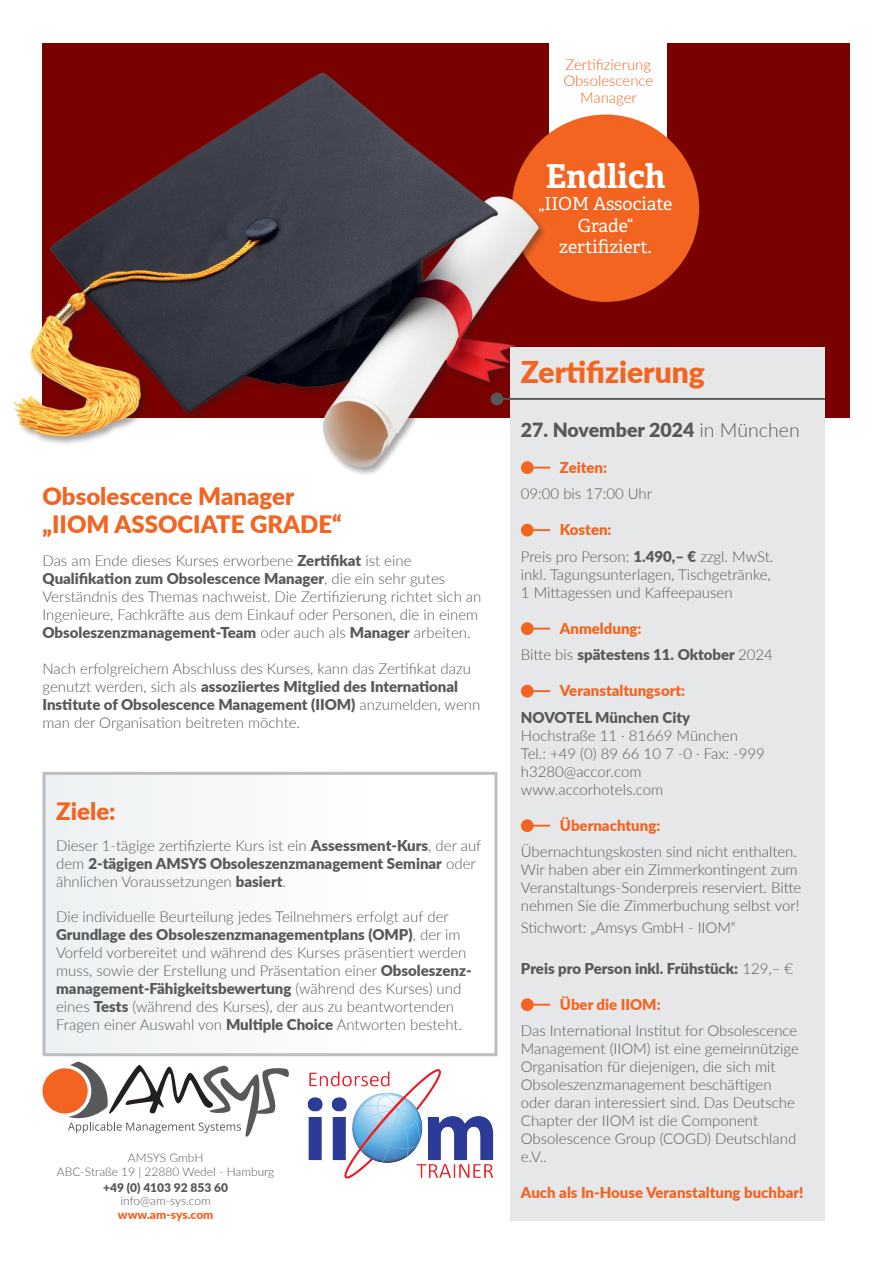
<style>
.page{position:relative;width:893px;height:1263px;background:#fff}
.page>*{position:absolute;margin:0;border:0;box-sizing:border-box;transform-origin:0 0}
.t1{font:700 33px "Adelle";color:#fff}
.t2{font:900 30px "Lato";color:#f36421}
.fliesstext_ohne_abstand_nach{font:900 24px "Lato";color:#f36421}
.t3{font:900 19.5px "Lato";color:#57585a}
.t4{font:18px/21.6px "Adelle";color:#fff;text-align:center}
.fliesstext_ohne_abstand_nach-2{font:300 15px/18px "Lato";color:#57585a}
.fliesstext_ohne_abstand_nach-3{font:900 15px "Lato";color:#f36421}
.t5{font:900 15px "Lato";color:#57585a}
.t6{font:300 15px/16.5px "Lato";color:#f36421;text-align:center}
.fliesstext{font:300 12px/14.2px "Lato";color:#57585a}
.fliesstext-2{font:900 12px "Lato";color:#57585a}
.s1{font-weight:900}
.s2{font-weight:900;color:#f36421}
.s3{font-weight:300}
</style>
<div class="page">
<div style="left:42px;top:43px;width:808px;height:374px;background:#790100"></div>
<div style="left:550px;top:43px;width:117px;height:116px;background:#fff"></div>
<div style="left:512px;top:115px;width:187px;height:187px;background:#f36421;border-radius:50%"></div>
<img style="left:13px;top:47px;width:550px;height:428px">
<div style="left:43px;top:1068px;width:45px;height:45px;background:#f36421;border-radius:50%"></div>
<svg style="left:68px;top:1061px;width:221px;height:75px"></svg>
<div style="left:510px;top:347px;width:315px;height:873px;background:#e6e7e9"></div>
<div style="left:521px;top:461px;width:13px;height:13px;background:#f36421;border-radius:50%"></div>
<svg style="left:534px;top:467px;width:16px;height:1px"></svg>
<div style="left:521px;top:524px;width:13px;height:12px;background:#f36421;border-radius:50%"></div>
<svg style="left:533px;top:529px;width:17px;height:2px"></svg>
<div style="left:521px;top:622px;width:13px;height:13px;background:#f36421;border-radius:50%"></div>
<svg style="left:533px;top:628px;width:17px;height:2px"></svg>
<div style="left:521px;top:685px;width:13px;height:12px;background:#f36421;border-radius:50%"></div>
<svg style="left:533px;top:690px;width:17px;height:2px"></svg>
<div style="left:521px;top:819px;width:13px;height:13px;background:#f36421;border-radius:50%"></div>
<svg style="left:533px;top:825px;width:17px;height:2px"></svg>
<div style="left:521px;top:998px;width:13px;height:13px;background:#f36421;border-radius:50%"></div>
<svg style="left:533px;top:1004px;width:17px;height:2px"></svg>
<div style="left:491px;top:392px;width:12px;height:13px;background:#57585a;border-radius:50%"></div>
<svg style="left:503px;top:398px;width:322px;height:2px"></svg>
<svg style="left:42px;top:771px;width:456px;height:286px"></svg>
<img style="left:307px;top:1069px;width:187px;height:110px">
<p class="t6" style="left:565px;top:55px;width:87px">Zertifizierung</p>
<p class="t6" style="left:563px;top:72px;width:91px">Obsolescence<br>Manager</p>
<p class="t1" style="left:546px;top:156px;width:121px">Endlich</p>
<p class="t4" style="left:539px;top:193px;width:135px">„IIOM Associate<br>Grade“ zertifiziert.</p>
<p class="fliesstext_ohne_abstand_nach" style="left:43px;top:478px;width:253px">Obsolescence Manager</p>
<p class="fliesstext_ohne_abstand_nach" style="left:43px;top:506px;width:301px">„IIOM ASSOCIATE GRADE“</p>
<p class="fliesstext_ohne_abstand_nach-2" style="left:43px;top:551px;width:440px">Das am Ende dieses Kurses erworbene <span class="s1">Zertifikat</span> ist eine <span class="s1">Qualifikation zum Obsolescence Manager</span>, die ein sehr gutes Verständnis des Themas nachweist. Die Zertifizierung richtet sich an Ingenieure, Fachkräfte aus dem Einkauf oder Personen, die in einem <span class="s1">Obsoleszenzmanagement-Team</span> oder auch als <span class="s1">Manager</span> arbeiten.</p>
<p class="fliesstext_ohne_abstand_nach-2" style="left:43px;top:659px;width:439px">Nach erfolgreichem Abschluss des Kurses, kann das Zertifikat dazu genutzt werden, sich als <span class="s1">assoziiertes Mitglied des International Institute of Obsolescence Management (IIOM)</span> anzumelden, wenn man der Organisation beitreten möchte.</p>
<p class="fliesstext_ohne_abstand_nach" style="left:56px;top:793px;width:61px">Ziele:</p>
<p class="fliesstext_ohne_abstand_nach-2" style="left:56px;top:836px;width:427px">Dieser 1-tägige zertifizierte Kurs ist ein <span class="s1">Assessment-Kurs</span>, der auf dem <span class="s1">2-tägigen AMSYS Obsoleszenzmanagement Seminar</span> oder ähnlichen Voraussetzungen <span class="s1">basiert</span>.</p>
<p class="fliesstext_ohne_abstand_nach-2" style="left:56px;top:907px;width:417px">Die individuelle Beurteilung jedes Teilnehmers erfolgt auf der <span class="s1">Grundlage des Obsoleszenzmanagementplans (OMP)</span>, der im Vorfeld vorbereitet und während des Kurses präsentiert werden muss, sowie der Erstellung und Präsentation einer <span class="s1">Obsoleszenz&shy;management-Fähigkeitsbewertung</span> (während des Kurses) und eines <span class="s1">Tests</span> (während des Kurses), der aus zu beantwortenden Fragen einer Auswahl von <span class="s1">Multiple Choice</span> Antworten besteht.</p>
<p class="fliesstext" style="left:128px;top:1150px;width:77px">AMSYS GmbH</p>
<p class="fliesstext" style="left:57px;top:1164px;width:219px">ABC-Straße 19 | 22880 Wedel - Hamburg</p>
<p class="fliesstext-2" style="left:103px;top:1178px;width:127px">+49 (0) 4103 92 853 60</p>
<p class="fliesstext" style="left:118px;top:1193px;width:97px">info@am-sys.com <span class="s2">www.am-sys.com</span></p>
<p class="t2" style="left:521px;top:350px;width:185px">Zertifizierung</p>
<p class="t3" style="left:521px;top:415px;width:280px">27. November 2024 <span class="s3">in München</span></p>
<p class="fliesstext_ohne_abstand_nach-3" style="left:560px;top:456px;width:49px">Zeiten:</p>
<p class="fliesstext_ohne_abstand_nach-2" style="left:521px;top:484px;width:133px">09:00 bis 17:00 Uhr</p>
<p class="fliesstext_ohne_abstand_nach-3" style="left:560px;top:518px;width:53px">Kosten:</p>
<p class="fliesstext_ohne_abstand_nach-2" style="left:521px;top:547px;width:254px">Preis pro Person: <span class="s1">1.490,– €</span> zzgl. MwSt.</p>
<p class="fliesstext_ohne_abstand_nach-2" style="left:521px;top:565px;width:251px">inkl. Tagungsunterlagen, Tischgetränke,<br>1 Mittagessen und Kaffeepausen</p>
<p class="fliesstext_ohne_abstand_nach-3" style="left:560px;top:617px;width:83px">Anmeldung:</p>
<p class="t5" style="left:521px;top:643px;width:254px"><span class="s3">Bitte bis</span> spätestens 11. Oktober <span class="s3">2024</span></p>
<p class="fliesstext_ohne_abstand_nach-3" style="left:560px;top:679px;width:127px">Veranstaltungsort:</p>
<p class="t5" style="left:521px;top:706px;width:171px">NOVOTEL München City</p>
<p class="fliesstext_ohne_abstand_nach-2" style="left:521px;top:726px;width:218px">Hochstraße 11 · 81669 München</p>
<p class="fliesstext_ohne_abstand_nach-2" style="left:521px;top:744px;width:245px">Tel.: +49 (0) 89 66 10 7 -0 · Fax: -999</p>
<p class="fliesstext_ohne_abstand_nach-2" style="left:521px;top:762px;width:122px">h3280@accor.com</p>
<p class="fliesstext_ohne_abstand_nach-2" style="left:521px;top:780px;width:144px">www.accorhotels.com</p>
<p class="fliesstext_ohne_abstand_nach-3" style="left:560px;top:814px;width:102px">Übernachtung:</p>
<p class="fliesstext_ohne_abstand_nach-2" style="left:521px;top:842px;width:282px">Übernachtungskosten sind nicht enthalten.<br>Wir haben aber ein Zimmerkontingent zum Veranstaltungs-Sonderpreis reserviert. Bitte nehmen Sie die Zimmerbuchung selbst vor!</p>
<p class="fliesstext_ohne_abstand_nach-2" style="left:521px;top:918px;width:217px">Stichwort: „Amsys GmbH - IIOM“</p>
<p class="t5" style="left:521px;top:957px;width:274px">Preis pro Person inkl. Frühstück: <span class="s3">129,– €</span></p>
<p class="fliesstext_ohne_abstand_nach-3" style="left:560px;top:993px;width:102px">Über die IIOM:</p>
<p class="fliesstext_ohne_abstand_nach-2" style="left:521px;top:1021px;width:279px">Das International Institut for Obsolescence Management (IIOM) ist eine gemeinnützige Organisation für diejenigen, die sich mit Obsoleszenzmanagement beschäftigen oder daran interessiert sind. Das Deutsche Chapter der IIOM ist die Component Obsolescence Group (COGD) Deutschland e.V..</p>
<p class="fliesstext_ohne_abstand_nach-3" style="left:521px;top:1181px;width:284px">Auch als In-House Veranstaltung buchbar!</p>
</div>
